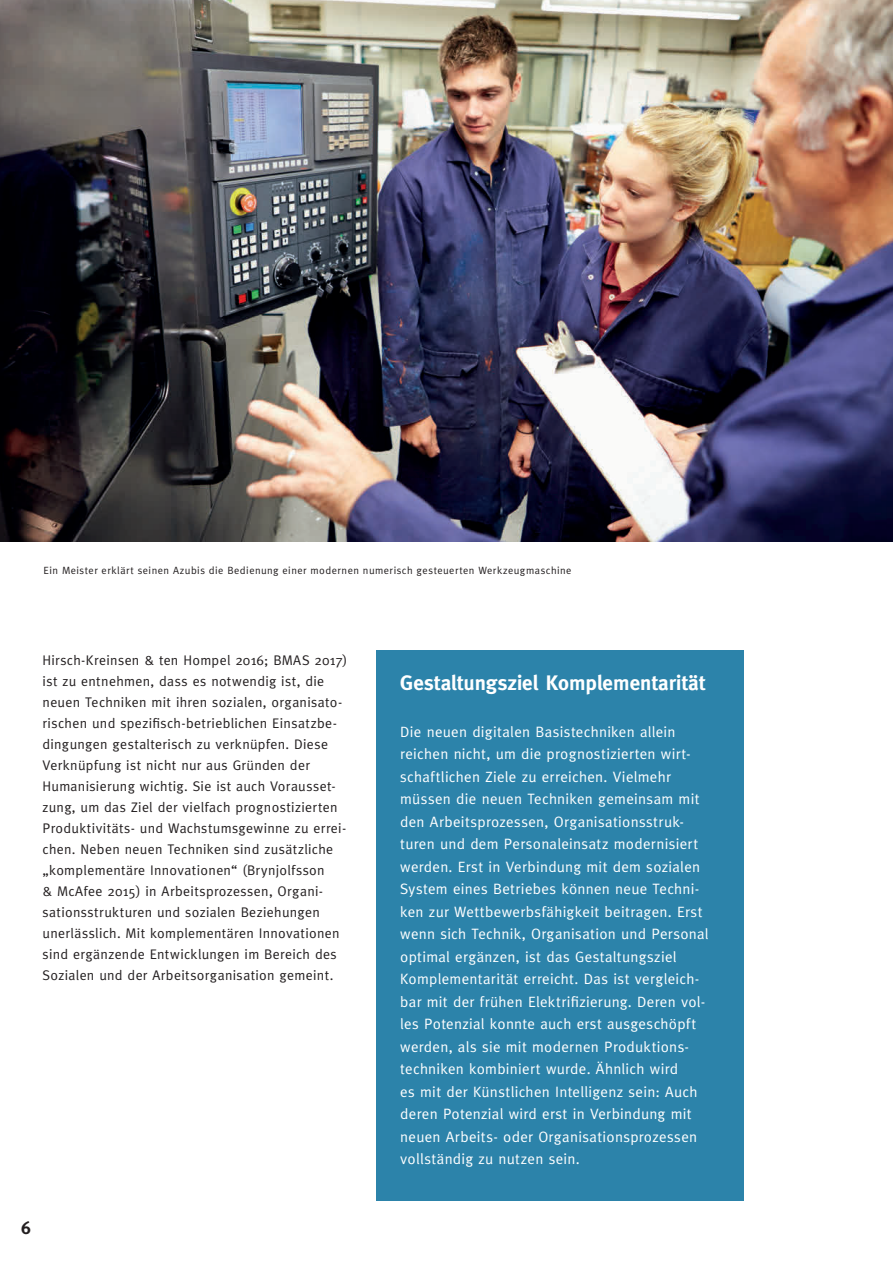
<style>
.page{position:relative;width:893px;height:1263px;background:#fff}
.page>*{position:absolute;margin:0;border:0;box-sizing:border-box;transform-origin:0 0}
.t1{font:700 21px "Meta";color:#fff}
.t2{font:700 18px "Meta";color:#231f20}
.t3{font:15px/22.5px "Meta";letter-spacing:.02em;color:#fff}
.t4{font:13.95px/21px "Meta";letter-spacing:.025em;color:#231f20}
.t5{font:10.5px "Meta";letter-spacing:.045em;color:#231f20}
</style>
<div class="page">
<div style="left:376px;top:651px;width:368px;height:550px;background:#2c83aa"></div>
<img style="left:0;top:0;width:893px;height:541px">
<p class="t5" style="left:44px;top:564px;width:529px">Ein Meister erklärt seinen Azubis die Bedienung einer modernen numerisch gesteuerten Werkzeugmaschine</p>
<p class="t4" style="left:43px;top:649px;width:306px">Hirsch-Kreinsen &amp; ten Hompel 2016; BMAS 2017) ist zu entnehmen, dass es notwendig ist, die neuen Techniken mit ihren sozialen, organisato&shy;rischen und spezifisch-betrieblichen Einsatzbe&shy;dingungen gestalterisch zu verknüpfen. Diese Verknüpfung ist nicht nur aus Gründen der Humanisierung wichtig. Sie ist auch Vorausset&shy;zung, um das Ziel der vielfach prognostizierten Produktivitäts- und Wachstumsgewinne zu errei&shy;chen. Neben neuen Techniken sind zusätzliche „komplementäre Innovationen“ (Brynjolfsson<br>&amp; McAfee 2015) in Arbeitsprozessen, Organi&shy;sationsstrukturen und sozialen Beziehungen unerlässlich. Mit komplementären Innovationen sind ergänzende Entwicklungen im Bereich des Sozialen und der Arbeitsorganisation gemeint.</p>
<p class="t2" style="left:21px;top:1218px;width:11px">6</p>
<h1 class="t1" style="left:400px;top:671px;width:306px">Gestaltungsziel Komplementarität</h1>
<p class="t3" style="left:400px;top:720px;width:310px">Die neuen digitalen Basistechniken allein reichen nicht, um die prognostizierten wirt&shy;schaftlichen Ziele zu erreichen. Vielmehr müssen die neuen Techniken gemeinsam mit den Arbeitsprozessen, Organisationsstruk&shy;turen und dem Personaleinsatz modernisiert werden. Erst in Verbindung mit dem sozialen System eines Betriebes können neue Techni&shy;ken zur Wettbewerbsfähigkeit beitragen. Erst wenn sich Technik, Organisation und Personal optimal ergänzen, ist das Gestaltungsziel Komplementarität erreicht. Das ist vergleich&shy;bar mit der frühen Elektrifizierung. Deren vol&shy;les Potenzial konnte auch erst ausgeschöpft werden, als sie mit modernen Produktions&shy;techniken kombiniert wurde. Ähnlich wird<br>es mit der Künstlichen Intelligenz sein: Auch deren Potenzial wird erst in Verbindung mit neuen Arbeits- oder Organisationsprozessen vollständig zu nutzen sein.</p>
</div>
